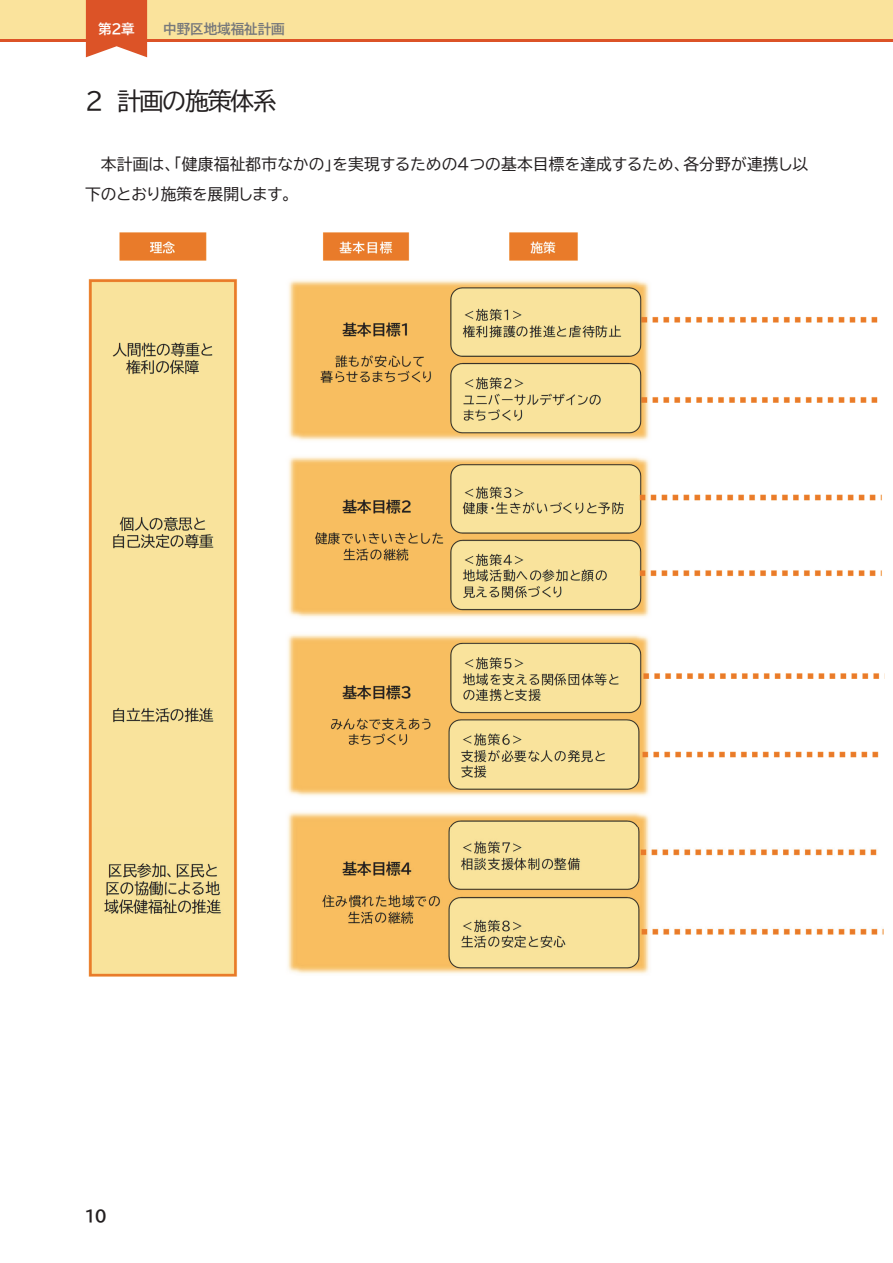
<style>
.page{position:relative;width:893px;height:1263px;background:#fff}
.page>*{position:absolute;margin:0;border:0;box-sizing:border-box;transform-origin:0 0}
.t1{font:24px "BIZ UD Gothic";letter-spacing:-.065em;color:#231f20}
.t2{font:15.75px/30px "BIZ UD Gothic";letter-spacing:.01em;color:#231f20}
.t3{font:15.75px "BIZ UD Gothic Bold";color:#231f20}
.t4{font:15.75px "BIZ UDP Gothic Bold";color:#231f20}
.t5{font:13.5px "BIZ UD Gothic Bold";color:#76787b}
.t6{font:13.5px "BIZ UD Gothic Bold";color:#fff}
</style>
<div class="page">
<img style="left:88px;top:232px;width:796px;height:744px">
<div style="left:0;top:0;width:893px;height:39px;background:#fae39c"></div>
<hr style="left:0;top:39px;width:893px;height:2px;background:#dc5327">
<svg style="left:86px;top:0;width:61px;height:57px;background:#df623a"></svg>
<p class="t6" style="left:98px;top:22px;width:38px">第２章</p>
<p class="t5" style="left:163px;top:22px;width:123px">中野区地域福祉計画</p>
<h1 class="t1" style="left:85px;top:89px;width:193px">２ 計画の施策体系</h1>
<p class="t2" style="left:85px;top:149px;width:725px;text-indent:16px">本計画は、「健康福祉都市なかの」を実現するための４つの基本目標を達成するため、各分野が連携し以下のとおり施策を展開します。</p>
<p class="t4" style="left:85px;top:1208px;width:23px">10</p>
<p class="t3" style="left:94px;top:1210px;width:23px">10</p>
</div>
